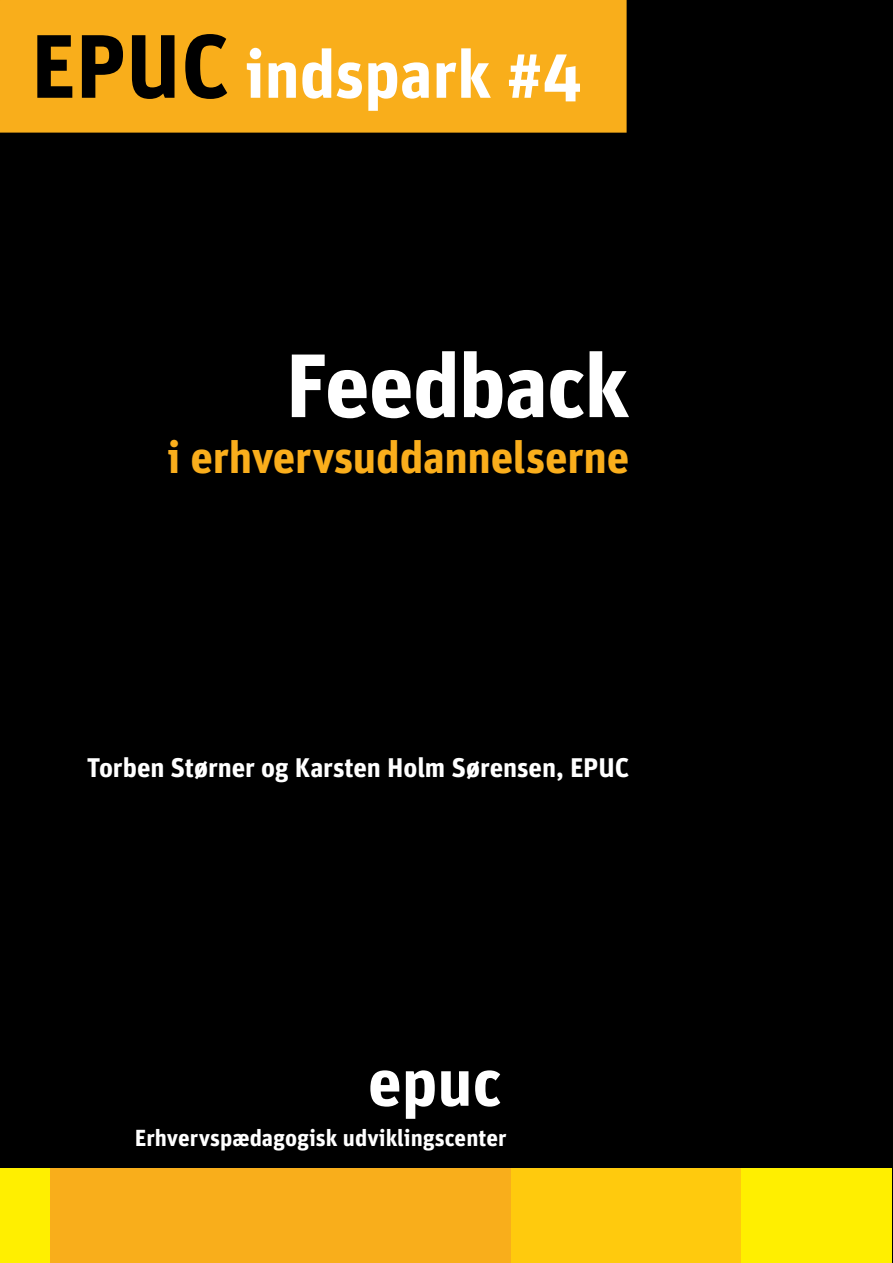
<style>
.page{position:relative;width:893px;height:1263px;background:#fff}
.page>*{position:absolute;margin:0;border:0;box-sizing:border-box;transform-origin:0 0}
.t1{font:700 90px "Unit";letter-spacing:-.015em;color:#fff}
.t2{font:700 67.5px "Unit";color:#fff}
.t3{font:700 45px "Unit";letter-spacing:-.01em;color:#faae1c}
.t4{font:700 27px "Unit";letter-spacing:-.005em;color:#fff}
.t5{font:700 23.25px "Unit";color:#fff}
.s1{font-size:90px;color:#000}
</style>
<div class="page">
<div style="left:0;top:0;width:892px;height:1209px;background:#000"></div>
<div style="left:734px;top:1168px;width:158px;height:95px;background:#ffef00"></div>
<div style="left:511px;top:1168px;width:230px;height:95px;background:#ffca0d"></div>
<div style="left:50px;top:1168px;width:461px;height:95px;background:#f9ae1b"></div>
<div style="left:0;top:1168px;width:50px;height:95px;background:#ffef00"></div>
<div style="left:0;top:0;width:627px;height:133px;background:#f9ae1b"></div>
<h2 class="t2" style="left:31px;top:32px;width:553px"><span class="s1">EPUC</span> indspark #4</h2>
<h1 class="t1" style="left:285px;top:330px;width:345px">Feedback</h1>
<h3 class="t3" style="left:167px;top:429px;width:464px">i erhvervsuddannelserne</h3>
<p class="t4" style="left:87px;top:751px;width:544px">Torben Størner og Karsten Holm Sørensen, EPUC</p>
<h2 class="t2" style="left:368px;top:1040px;width:135px">epuc</h2>
<p class="t5" style="left:135px;top:1123px;width:373px">Erhvervspædagogisk udviklingscenter</p>
</div>
